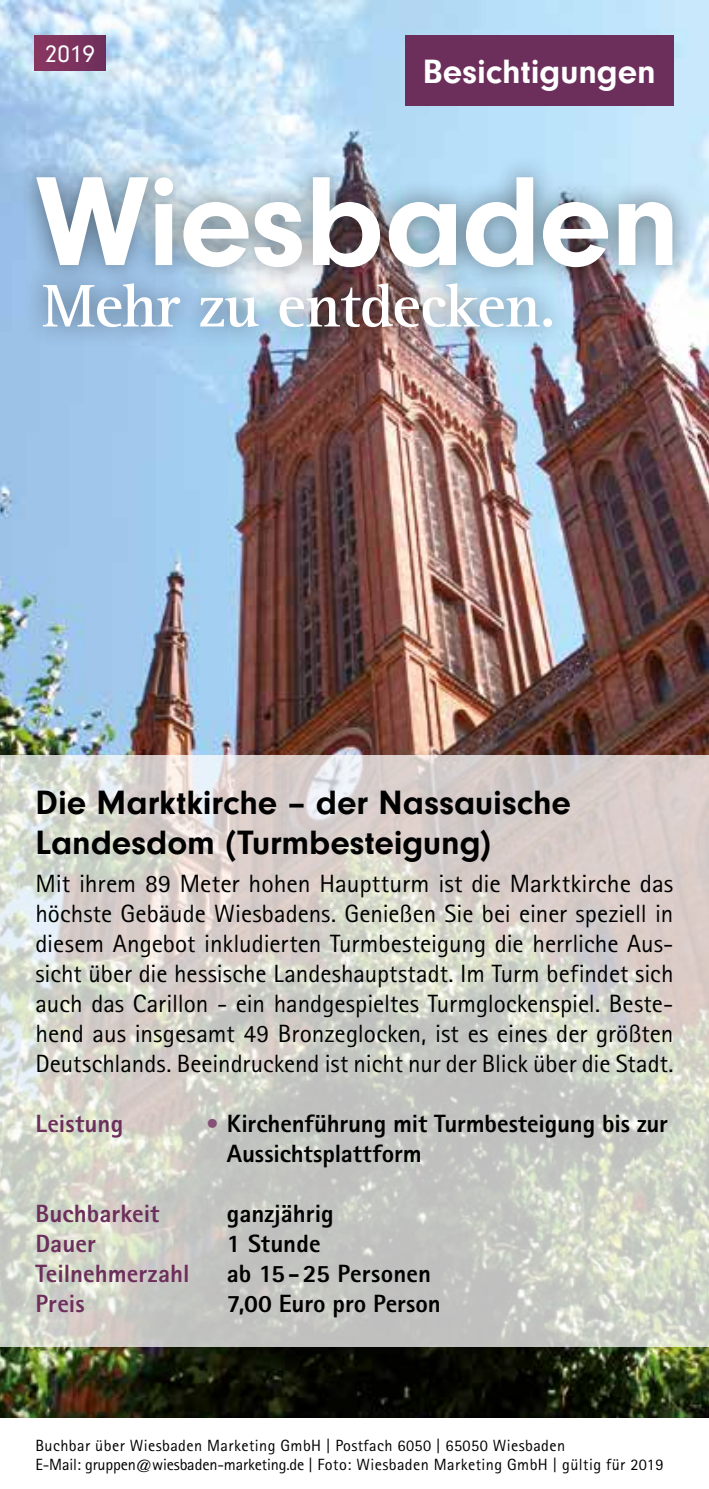
<style>
.page{position:relative;width:709px;height:1489px;background:#fff}
.page>*{position:absolute;margin:0;border:0;box-sizing:border-box;transform-origin:0 0}
.t1{font:700 35px/40px "Neuzeit Gro";color:#000}
.t2{font:700 35px "Neuzeit Gro";color:#fff}
.t3{font:25px/30px "Rotis Sans Serif";letter-spacing:-.005em;color:#000;text-align:justify}
.t4{font:800 25px/30px "Rotis Sans Serif";letter-spacing:-.005em;color:#000}
.t5{font:800 25px "Rotis Sans Serif";letter-spacing:.005em;color:#6c2f5b}
.t6{font:25px "Neuzeit Gro";color:#fff}
.t7{font:16.25px/19.5px "Rotis Sans Serif";letter-spacing:.025em;color:#000}
.s1{color:#855174}
</style>
<div class="page">
<img style="left:0;top:0;width:709px;height:1417px">
<svg style="left:0;top:755px;width:709px;height:591px"></svg>
<div style="left:405px;top:35px;width:268px;height:71px;background:#6c2f5b"></div>
<div style="left:34px;top:35px;width:71px;height:36px;background:linear-gradient(to right,#8a3761,#6e2f5c)"></div>
<div style="left:15px;top:154px;width:680px;height:196px;background:#000;opacity:.49"></div>
<svg style="left:43px;top:283px;width:509px;height:44px"></svg>
<svg style="left:36px;top:177px;width:636px;height:90px"></svg>
<p class="t6" style="left:45px;top:40px;width:51px">2019</p>
<h1 class="t2" style="left:423px;top:51px;width:234px">Besichtigungen</h1>
<h1 class="t1" style="left:35px;top:783px;width:537px">Die Marktkirche – der Nassauische<br>Landesdom (Turmbesteigung)</h1>
<p class="t3" style="left:35px;top:867px;width:639px">Mit ihrem 89 Meter hohen Hauptturm ist die Marktkirche das höchste Gebäude Wiesbadens. Genießen Sie bei einer speziell in diesem Angebot inkludierten Turmbesteigung die herrliche Aus&shy;sicht über die hessische Landeshauptstadt. Im Turm befindet sich auch das Carillon - ein handgespieltes Turmglockenspiel. Beste&shy;hend aus insgesamt 49 Bronzeglocken, ist es eines der größten Deutschlands. Beeindruckend ist nicht nur der Blick über die Stadt.</p>
<p class="t5" style="left:35px;top:1107px;width:89px">Leistung</p>
<p class="t4" style="left:227px;top:1107px;width:443px;text-indent:-21px"><span class="s1">•</span> Kirchenführung mit Turmbesteigung bis zur<br>Aussichtsplattform</p>
<p class="t5" style="left:35px;top:1197px;width:126px">Buchbarkeit</p>
<p class="t4" style="left:227px;top:1197px;width:108px">ganzjährig</p>
<p class="t5" style="left:35px;top:1227px;width:62px">Dauer</p>
<p class="t4" style="left:227px;top:1227px;width:95px">1 Stunde</p>
<p class="t5" style="left:35px;top:1257px;width:156px">Teilnehmerzahl</p>
<p class="t4" style="left:227px;top:1257px;width:206px">ab 15-25 Personen</p>
<p class="t5" style="left:35px;top:1287px;width:51px">Preis</p>
<p class="t4" style="left:227px;top:1287px;width:215px">7,00 Euro pro Person</p>
<p class="t7" style="left:35px;top:1435px;width:629px">Buchbar über Wiesbaden Marketing GmbH | Postfach 6050 | 65050 Wiesbaden<br>E-Mail: gruppen@wiesbaden-marketing.de | Foto: Wiesbaden Marketing GmbH | gültig für 2019</p>
</div>
